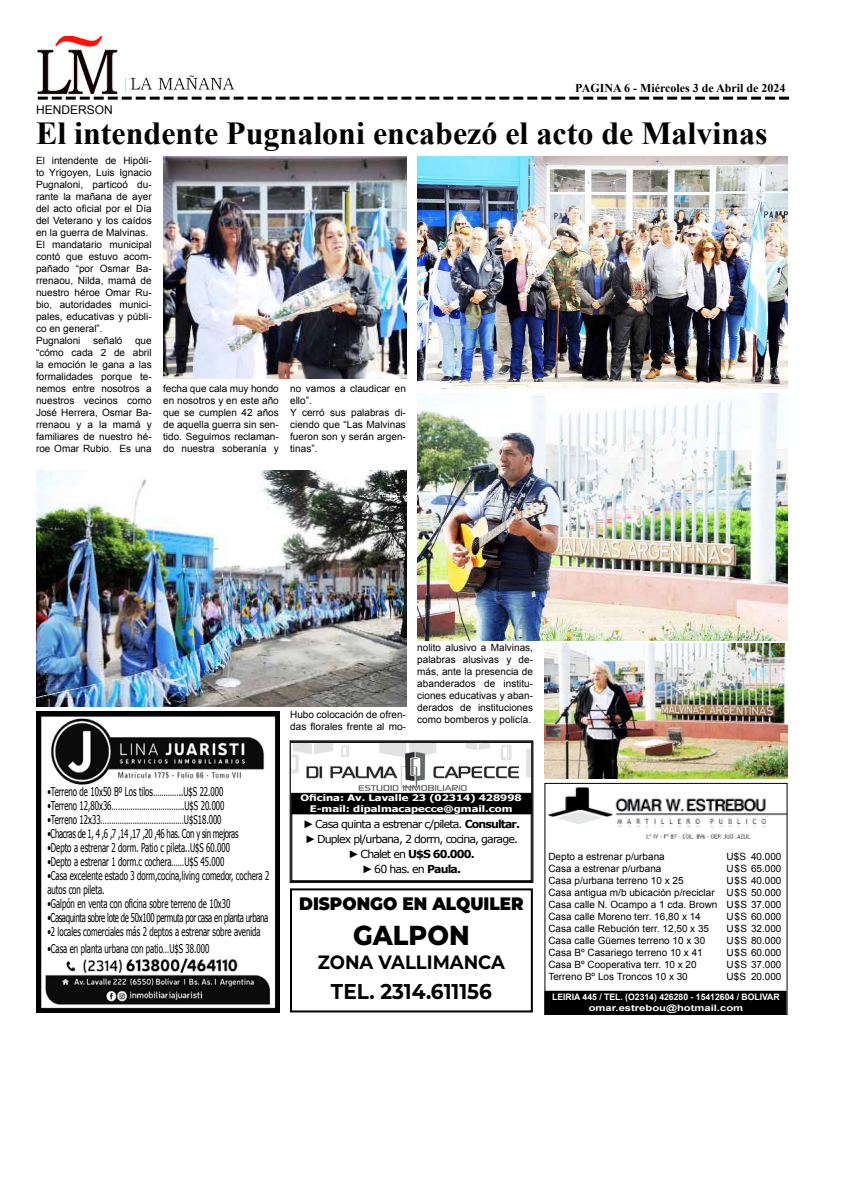
<style>
.page{position:relative;width:842px;height:1191px;background:#fff}
.page>*{position:absolute;margin:0;border:0;box-sizing:border-box;transform-origin:0 0}
.t1{font:700 32px "Times New Roman";color:#000}
.t2{font:800 27.4px "Montserrat";color:#000;scale:.93 1}
.t3{font:700 21.4px "Montserrat";color:#000;scale:.93 1}
.t4{font:700 19.3px "Montserrat";color:#000;scale:.93 1}
.t5{font:900 18px "Montserrat";color:#000;scale:.93 1}
.t6{font:12.1px/14px "Tahoma";color:#000;scale:.65 1}
.t7{font:12.1px "Tahoma";letter-spacing:-.04em;color:#000;scale:.65 1}
.t8{font:700 12px "Times New Roman";color:#000}
.t9{font:12px "Arial";color:#000}
.t10{font:11px/15px "Verdana";letter-spacing:-.08em;color:#000;text-align:center}
.t11{font:10px/12px "Arial";color:#000}
.t12{font:700 9px/10.8px "Tahoma";color:#fff;text-align:center;scale:1.25 1}
.t13{font:700 8.9px/10.7px "Arial";color:#fff;text-align:center}
.s1{font-family:"Arial"}
.s2{font-weight:700}
</style>
<div class="page">
<img style="left:37px;top:36px;width:198px;height:59px">
<svg style="left:38px;top:97px;width:751px;height:3px"></svg>
<img style="left:37px;top:711px;width:243px;height:301px">
<div style="left:47px;top:790px;width:222px;height:164px;background:#fff"></div>
<div style="left:48px;top:894px;width:222px;height:61px;background:#fff"></div>
<img style="left:547px;top:787px;width:238px;height:52px">
<div style="left:545px;top:991px;width:240px;height:23px;background:#000"></div>
<div style="left:544px;top:990px;width:242px;height:25px;border:2px solid #000"></div>
<div style="left:544px;top:783px;width:243px;height:232px;border:1px solid #000"></div>
<svg style="left:290px;top:740px;width:243px;height:142px"></svg>
<div style="left:292px;top:742px;width:239px;height:139px;border:1px solid #000"></div>
<img style="left:291px;top:743px;width:240px;height:50px">
<div style="left:292px;top:793px;width:239px;height:21px;background:#000"></div>
<div style="left:290px;top:888px;width:243px;height:124px;border:2px solid #000"></div>
<img style="left:417px;top:157px;width:370px;height:231px">
<img style="left:37px;top:470px;width:370px;height:236px">
<img style="left:163px;top:157px;width:244px;height:221px">
<img style="left:417px;top:394px;width:370px;height:246px">
<img style="left:545px;top:643px;width:242px;height:135px">
<p class="t8" style="left:575px;top:79px;width:212px">PAGINA 6 - Miércoles 3 de Abril de 2024</p>
<p class="t9" style="left:36px;top:102px;width:78px">HENDERSON</p>
<h1 class="t1" style="left:36px;top:111px;width:733px">El intendente Pugnaloni encabezó el acto de Malvinas</h1>
<p class="t11" style="left:36px;top:155px;width:117px">El intendente de Hipóli&shy;to Yrigoyen, Luis Ignacio<br>Pugnaloni, particoó du&shy;rante la mañana de ayer del acto oficial por el Día del Veterano y los caídos en la guerra de Malvinas.<br>El mandatario municipal contó que estuvo acom&shy;pañado “por Osmar Ba&shy;rrenaou, Nilda, mamá de nuestro héroe Omar Ru&shy;bio, autoridades munici&shy;pales, educativas y públi&shy;co en general”.<br>Pugnaloni</p>
<p class="t11" style="left:93px;top:335px;width:31px">señaló</p>
<p class="t11" style="left:36px;top:335px;width:117px;text-align:justify;text-indent:99px">que “cómo cada 2 de abril la emoción le gana a las formalidades porque te&shy;nemos entre nosotros a nuestros vecinos como José Herrera, Osmar Ba&shy;rrenaou y a la mamá y familiares de nuestro hé&shy;roe Omar Rubio. Es una</p>
<p class="t11" style="left:163px;top:383px;width:117px;text-align:justify">fecha que cala muy hondo en nosotros y en este año que se cumplen 42 años de aquella guerra sin sen&shy;tido. Seguimos reclaman&shy;do nuestra soberanía y</p>
<p class="t11" style="left:290px;top:383px;width:117px">no vamos a claudicar en ello”.<br>Y cerró sus palabras di&shy;ciendo que “Las Malvinas fueron son y serán argen&shy;tinas”.</p>
<p class="t11" style="left:290px;top:709px;width:117px">Hubo colocación de ofren&shy;das florales frente al mo-</p>
<p class="t11" style="left:417px;top:641px;width:117px;text-align:justify">nolito alusivo a Malvinas, palabras alusivas y de&shy;más, ante la presencia de abanderados de institu&shy;ciones educativas y aban&shy;derados de instituciones como bomberos y policía.</p>
<p class="t6" style="left:47px;top:784px;width:272px">•Terreno de 10x50 Bº Los tilos…………..U$S 22.000</p>
<p class="t6" style="left:47px;top:798px;width:274px">•Terreno 12,80x36…………………………….U$S 20.000</p>
<p class="t6" style="left:47px;top:812px;width:270px">•Terreno 12x33…………………………………U$S18.000</p>
<p class="t7" style="left:47px;top:825px;width:296px">•Chacras de 1, 4 ,6 ,7 ,14 ,17 ,20 ,46 has. Con y sin mejoras</p>
<p class="t6" style="left:47px;top:840px;width:283px">•Depto a estrenar 2 dorm. Patio c pileta..U$S 60.000</p>
<p class="t6" style="left:47px;top:854px;width:274px">•Depto a estrenar 1 dorm.c cochera……U$S 45.000</p>
<p class="t6" style="left:47px;top:868px;width:343px">•Casa excelente estado 3 dorm,cocina,living comedor, cochera 2 autos con pileta.</p>
<p class="t6" style="left:47px;top:896px;width:283px">•Galpón en venta con oficina sobre terreno de 10x30</p>
<p class="t7" style="left:47px;top:909px;width:342px">•Casaquinta sobre lote de 50x100 permuta por casa en planta urbana</p>
<p class="t6" style="left:47px;top:924px;width:330px">•2 locales comerciales más 2 deptos a estrenar sobre avenida</p>
<p class="t6" style="left:47px;top:941px;width:251px">•Casa en planta urbana con patio…U$S 38.000</p>
<p class="t12" style="left:300px;top:792px;width:179px">Oficina: Av. Lavalle 23 (02314) 428998<br>E-mail: dipalmacapecce@gmail.com</p>
<p class="t10" style="left:303px;top:816px;width:219px"><span class="s1">►</span> Casa quinta a estrenar c/pileta. <span class="s2">Consultar. </span><span class="s1">►</span> Duplex pl/urbana, 2 dorm, cocina, garage. <span class="s1">►</span> Chalet en <span class="s2">U$S 60.000.<br></span><span class="s1">►</span> 60 has. en <span class="s2">Paula.</span></p>
<h3 class="t5" style="left:299px;top:890px;width:243px">DISPONGO EN ALQUILER</h3>
<h2 class="t2" style="left:353px;top:915px;width:127px">GALPON</h2>
<h3 class="t3" style="left:331px;top:976px;width:175px">TEL. 2314.611156</h3>
<h3 class="t4" style="left:318px;top:948px;width:203px">ZONA VALLIMANCA</h3>
<p class="t11" style="left:727px;top:850px;width:21px">U$S</p>
<p class="t11" style="left:548px;top:850px;width:171px">Depto a estrenar p/urbana<br>Casa a estrenar p/urbana<br>Casa p/urbana terreno 10 x 25<br>Casa antigua m/b ubicación p/reciclar<br>Casa calle N. Ocampo a 1 cda. Brown<br>Casa calle Moreno terr. 16,80 x 14<br>Casa calle Rebución terr. 12,50 x 35<br>Casa calle Güemes terreno 10 x 30<br>Casa Bº Casariego terreno 10 x 41<br>Casa Bº Cooperativa terr. 10 x 20<br>Terreno Bº Los Troncos 10 x 30</p>
<p class="t11" style="left:727px;top:850px;width:56px;text-align:right">40.000<br>U$S 65.000<br>U$S 40.000<br>U$S 50.000<br>U$S 37.000<br>U$S 60.000<br>U$S 32.000<br>U$S 80.000<br>U$S 60.000<br>U$S 37.000<br>20.000</p>
<p class="t11" style="left:727px;top:970px;width:21px">U$S</p>
<p class="t13" style="left:552px;top:991px;width:229px">LEIRIA 445 / TEL. (O2314) 426280 - 15412604 / BOLIVAR omar.estrebou@hotmail.com</p>
</div>
